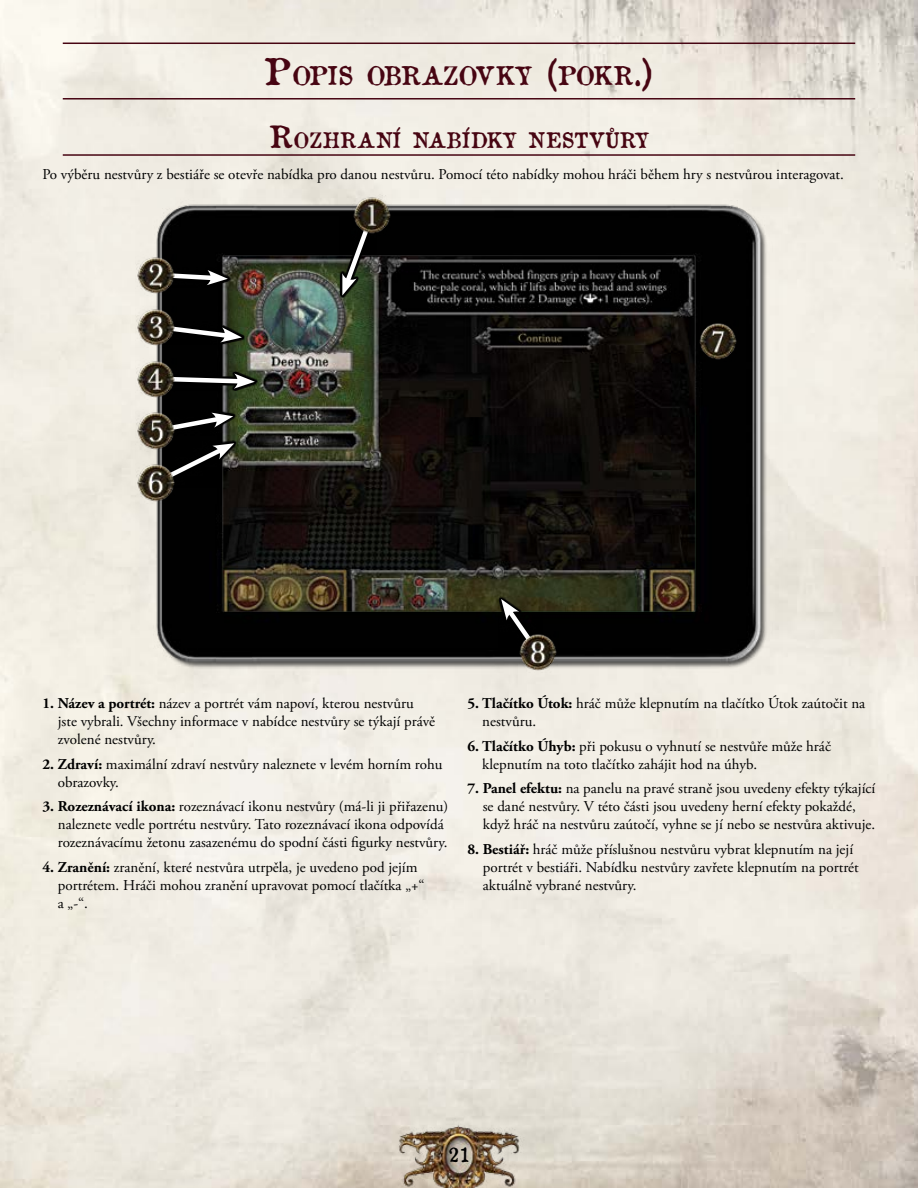
<style>
.page{position:relative;width:918px;height:1188px;background:#fff}
.page>*{position:absolute;margin:0;border:0;box-sizing:border-box;transform-origin:0 0}
.t1{font:25.2px "Old Newspaper Types Loc";letter-spacing:-.03em;color:#470512}
.t2{font:21px "Old Newspaper Types Loc";color:#470512}
.t3{font:19.5px "Old Newspaper Types Loc";color:#000}
.t4{font:15px/18px "Adobe Garamond Pro";color:#000}
.s1{font-size:36px}
.s2{font-size:30px}
.s3{font-weight:700}
</style>
<div class="page">
<img style="left:0;top:0;width:918px;height:1188px">
<img style="left:353px;top:1110px;width:212px;height:78px">
<hr style="left:63px;top:43px;width:792px;height:1px;background:#470512">
<hr style="left:63px;top:98px;width:792px;height:2px;background:#470512">
<hr style="left:63px;top:154px;width:792px;height:2px;background:#470512">
<img style="left:135px;top:190px;width:648px;height:484px">
<svg style="left:340px;top:212px;width:37px;height:86px"></svg>
<svg style="left:341px;top:209px;width:36px;height:86px;background:#3b4038"></svg>
<svg style="left:176px;top:267px;width:55px;height:20px"></svg>
<svg style="left:176px;top:270px;width:52px;height:15px"></svg>
<svg style="left:176px;top:322px;width:69px;height:23px"></svg>
<svg style="left:176px;top:322px;width:66px;height:20px"></svg>
<svg style="left:176px;top:371px;width:82px;height:20px"></svg>
<svg style="left:176px;top:374px;width:79px;height:15px"></svg>
<svg style="left:176px;top:410px;width:60px;height:26px"></svg>
<svg style="left:176px;top:413px;width:57px;height:23px"></svg>
<svg style="left:176px;top:440px;width:62px;height:48px"></svg>
<svg style="left:150px;top:443px;width:84px;height:46px;background:#2b2b2a"></svg>
<svg style="left:498px;top:596px;width:45px;height:60px"></svg>
<svg style="left:501px;top:599px;width:43px;height:60px;background:#2c2b26"></svg>
<img style="left:351px;top:195px;width:41px;height:41px">
<img style="left:135px;top:254px;width:41px;height:41px">
<img style="left:135px;top:306px;width:41px;height:41px">
<img style="left:135px;top:358px;width:41px;height:41px">
<img style="left:135px;top:410px;width:41px;height:41px">
<img style="left:135px;top:462px;width:41px;height:41px">
<img style="left:697px;top:320px;width:42px;height:41px">
<img style="left:517px;top:632px;width:42px;height:41px">
<h1 class="t1" style="left:264px;top:58px;width:392px"><span class="s1">P</span>OPIS OBRAZOVKY <span class="s1">(</span>POKR<span class="s1">.)</span></h1>
<h2 class="t2" style="left:269px;top:126px;width:382px"><span class="s2">R</span>OZHRANÍ NABÍDKY NESTVŮRY</h2>
<p class="t4" style="left:43px;top:166px;width:803px">Po výběru nestvůry z bestiáře se otevře nabídka pro danou nestvůru. Pomocí této nabídky mohou hráči během hry s nestvůrou interagovat.</p>
<p class="t4" style="left:58px;top:695px;width:379px;text-indent:-15px"><span class="s3">1. Název a portrét:</span> název a portrét vám napoví, kterou nestvůru jste vybrali. Všechny informace v nabídce nestvůry se týkají právě zvolené nestvůry.</p>
<p class="t4" style="left:58px;top:755px;width:386px;text-indent:-15px"><span class="s3">2. Zdraví:</span> maximální zdraví nestvůry naleznete v levém horním rohu obrazovky.</p>
<p class="t4" style="left:58px;top:798px;width:392px;text-indent:-15px"><span class="s3">3. Rozeznávací ikona:</span> rozeznávací ikonu nestvůry (má-li ji přiřazenu) naleznete vedle portrétu nestvůry. Tato rozeznávací ikona odpovídá rozeznávacímu žetonu zasazenému do spodní části figurky nestvůry.</p>
<p class="t4" style="left:58px;top:859px;width:368px;text-indent:-15px"><span class="s3">4. Zranění:</span> zranění, které nestvůra utrpěla, je uvedeno pod jejím portrétem. Hráči mohou zranění upravovat pomocí tlačítka „+“ a „-“.</p>
<p class="t4" style="left:482px;top:695px;width:385px;text-indent:-15px"><span class="s3">5. Tlačítko Útok:</span> hráč může klepnutím na tlačítko Útok zaútočit na nestvůru.</p>
<p class="t4" style="left:482px;top:737px;width:350px;text-indent:-15px"><span class="s3">6. Tlačítko Úhyb:</span> při pokusu o vyhnutí se nestvůře může hráč klepnutím na toto tlačítko zahájit hod na úhyb.</p>
<p class="t4" style="left:483px;top:780px;width:394px;text-indent:-15px"><span class="s3">7. Panel efektu:</span> na panelu na pravé straně jsou uvedeny efekty týkající se dané nestvůry. V této části jsou uvedeny herní efekty pokaždé, když hráč na nestvůru zaútočí, vyhne se jí nebo se nestvůra aktivuje.</p>
<p class="t4" style="left:483px;top:841px;width:378px;text-indent:-15px"><span class="s3">8. Bestiář:</span> hráč může příslušnou nestvůru vybrat klepnutím na její portrét v bestiáři. Nabídku nestvůry zavřete klepnutím na portrét aktuálně vybrané nestvůry.</p>
<h3 class="t3" style="left:448px;top:1142px;width:23px">21</h3>
</div>
